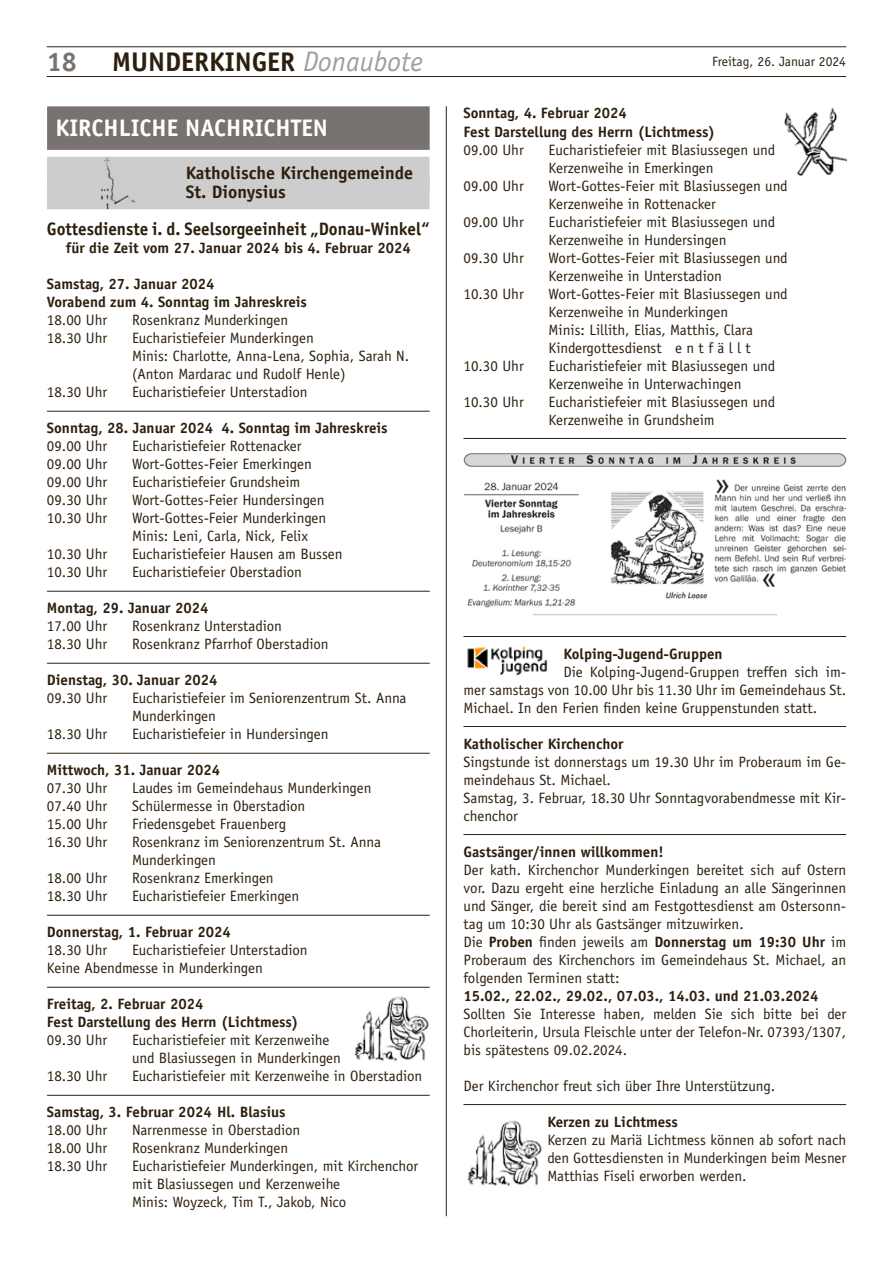
<style>
.page{position:relative;width:893px;height:1263px;background:#fff}
.page>*{position:absolute;margin:0;border:0;box-sizing:border-box;transform-origin:0 0}
.t1{font:700 27px "Officina Sans";color:#2d1f0f}
.t2{font:700 27px "Officina Sans";color:#787370}
.t3{font:700 24px "Officina Sans";color:#fff}
.t4{font:700 18px "Officina Sans";color:#2d1f0f;scale:.95 1}
.t5{font:700 18px/19.5px "Officina Sans";color:#2d1f0f}
.t6{font:15px/18px "Officina Sans";color:#2d1f0f}
.t7{font:700 15px/18px "Officina Sans";color:#2d1f0f}
.t8{font:13.5px "Officina Sans";color:#2d1f0f}
.s1{font-weight:400;font-style:italic;font-size:28.35px;color:#a19f9d}
.s2{font-weight:700}
</style>
<div class="page">
<hr style="left:47px;top:76px;width:799px;height:1px;background:#2d1f0f">
<hr style="left:47px;top:47px;width:799px;height:1px;background:#2d1f0f">
<hr style="left:446px;top:106px;width:1px;height:1110px;background:#2d1f0f">
<hr style="left:47px;top:411px;width:383px;height:1px;background:#2d1f0f">
<hr style="left:47px;top:591px;width:383px;height:1px;background:#2d1f0f">
<hr style="left:47px;top:663px;width:383px;height:1px;background:#2d1f0f">
<hr style="left:47px;top:753px;width:383px;height:1px;background:#2d1f0f">
<hr style="left:47px;top:915px;width:383px;height:1px;background:#2d1f0f">
<hr style="left:47px;top:987px;width:383px;height:1px;background:#2d1f0f">
<hr style="left:47px;top:1095px;width:383px;height:1px;background:#2d1f0f">
<div style="left:47px;top:106px;width:383px;height:44px;background:#787370"></div>
<div style="left:47px;top:157px;width:383px;height:33px;background:#cecdcd"></div>
<div style="left:47px;top:176px;width:383px;height:33px;background:#cecdcd"></div>
<img style="left:101px;top:157px;width:34px;height:52px">
<img style="left:354px;top:996px;width:75px;height:65px">
<hr style="left:463px;top:438px;width:383px;height:1px;background:#2d1f0f">
<hr style="left:463px;top:636px;width:383px;height:1px;background:#2d1f0f">
<hr style="left:463px;top:726px;width:383px;height:1px;background:#2d1f0f">
<hr style="left:463px;top:834px;width:383px;height:1px;background:#2d1f0f">
<hr style="left:463px;top:1104px;width:383px;height:1px;background:#2d1f0f">
<img style="left:784px;top:108px;width:62px;height:67px">
<img style="left:463px;top:453px;width:384px;height:163px">
<img style="left:467px;top:646px;width:81px;height:29px">
<img style="left:467px;top:1120px;width:75px;height:66px">
<h1 class="t2" style="left:47px;top:45px;width:32px">18</h1>
<h1 class="t1" style="left:112px;top:45px;width:312px">MUNDERKINGER <span class="s1">Donaubote</span></h1>
<p class="t8" style="left:712px;top:53px;width:135px">Freitag, 26. Januar 2024</p>
<h2 class="t3" style="left:56px;top:112px;width:274px">Kirchliche nachrichten</h2>
<p class="t5" style="left:186px;top:162px;width:229px">Katholische Kirchengemeinde<br>St. Dionysius</p>
<p class="t4" style="left:47px;top:218px;width:404px">Gottesdienste i. d. Seelsorgeeinheit „Donau-Winkel“</p>
<p class="t7" style="left:66px;top:239px;width:346px">für die Zeit vom 27. Januar 2024 bis 4. Februar 2024</p>
<p class="t7" style="left:47px;top:275px;width:262px">Samstag, 27. Januar 2024<br>Vorabend zum 4. Sonntag im Jahreskreis</p>
<p class="t6" style="left:47px;top:311px;width:62px">18.00 Uhr</p>
<p class="t6" style="left:132px;top:311px;width:158px">Rosenkranz Munderkingen</p>
<p class="t6" style="left:47px;top:329px;width:62px">18.30 Uhr</p>
<p class="t6" style="left:132px;top:329px;width:279px">Eucharistiefeier Munderkingen<br>Minis: Charlotte, Anna-Lena, Sophia, Sarah N. (Anton Mardarac und Rudolf Henle)</p>
<p class="t6" style="left:47px;top:383px;width:62px">18.30 Uhr</p>
<p class="t6" style="left:132px;top:383px;width:177px">Eucharistiefeier Unterstadion</p>
<p class="t7" style="left:47px;top:419px;width:342px">Sonntag, 28. Januar 2024 4. Sonntag im Jahreskreis</p>
<p class="t6" style="left:47px;top:437px;width:62px">09.00 Uhr</p>
<p class="t6" style="left:132px;top:437px;width:171px">Eucharistiefeier Rottenacker</p>
<p class="t6" style="left:47px;top:455px;width:62px">09.00 Uhr</p>
<p class="t6" style="left:132px;top:455px;width:181px">Wort-Gottes-Feier Emerkingen</p>
<p class="t6" style="left:47px;top:473px;width:62px">09.00 Uhr</p>
<p class="t6" style="left:132px;top:473px;width:170px">Eucharistiefeier Grundsheim</p>
<p class="t6" style="left:47px;top:491px;width:62px">09.30 Uhr</p>
<p class="t6" style="left:132px;top:491px;width:194px">Wort-Gottes-Feier Hundersingen</p>
<p class="t6" style="left:47px;top:509px;width:62px">10.30 Uhr</p>
<p class="t6" style="left:132px;top:509px;width:196px">Wort-Gottes-Feier Munderkingen<br>Minis: Leni, Carla, Nick, Felix</p>
<p class="t6" style="left:47px;top:545px;width:62px">10.30 Uhr</p>
<p class="t6" style="left:132px;top:545px;width:212px">Eucharistiefeier Hausen am Bussen</p>
<p class="t6" style="left:47px;top:563px;width:62px">10.30 Uhr</p>
<p class="t6" style="left:132px;top:563px;width:172px">Eucharistiefeier Oberstadion</p>
<p class="t7" style="left:47px;top:599px;width:163px">Montag, 29. Januar 2024</p>
<p class="t6" style="left:47px;top:617px;width:62px">17.00 Uhr</p>
<p class="t6" style="left:132px;top:617px;width:152px">Rosenkranz Unterstadion</p>
<p class="t6" style="left:47px;top:635px;width:62px">18.30 Uhr</p>
<p class="t6" style="left:132px;top:635px;width:198px">Rosenkranz Pfarrhof Oberstadion</p>
<p class="t7" style="left:47px;top:671px;width:172px">Dienstag, 30. Januar 2024</p>
<p class="t6" style="left:47px;top:689px;width:62px">09.30 Uhr</p>
<p class="t6" style="left:132px;top:689px;width:276px">Eucharistiefeier im Seniorenzentrum St. Anna<br>Munderkingen</p>
<p class="t6" style="left:47px;top:725px;width:62px">18.30 Uhr</p>
<p class="t6" style="left:132px;top:725px;width:198px">Eucharistiefeier in Hundersingen</p>
<p class="t7" style="left:47px;top:761px;width:175px">Mittwoch, 31. Januar 2024</p>
<p class="t6" style="left:47px;top:779px;width:62px">07.30 Uhr</p>
<p class="t6" style="left:132px;top:779px;width:241px">Laudes im Gemeindehaus Munderkingen</p>
<p class="t6" style="left:47px;top:797px;width:62px">07.40 Uhr</p>
<p class="t6" style="left:132px;top:797px;width:175px">Schülermesse in Oberstadion</p>
<p class="t6" style="left:47px;top:815px;width:62px">15.00 Uhr</p>
<p class="t6" style="left:132px;top:815px;width:156px">Friedensgebet Frauenberg</p>
<p class="t6" style="left:47px;top:833px;width:62px">16.30 Uhr</p>
<p class="t6" style="left:132px;top:833px;width:250px">Rosenkranz im Seniorenzentrum St. Anna<br>Munderkingen</p>
<p class="t6" style="left:47px;top:869px;width:62px">18.00 Uhr</p>
<p class="t6" style="left:132px;top:869px;width:143px">Rosenkranz Emerkingen</p>
<p class="t6" style="left:47px;top:887px;width:62px">18.30 Uhr</p>
<p class="t6" style="left:132px;top:887px;width:169px">Eucharistiefeier Emerkingen</p>
<p class="t7" style="left:47px;top:923px;width:185px">Donnerstag, 1. Februar 2024</p>
<p class="t6" style="left:47px;top:941px;width:62px">18.30 Uhr</p>
<p class="t6" style="left:47px;top:941px;width:262px;text-indent:85px">Eucharistiefeier Unterstadion<br>Keine Abendmesse in Munderkingen</p>
<p class="t7" style="left:47px;top:995px;width:253px">Freitag, 2. Februar 2024<br>Fest Darstellung des Herrn (Lichtmess)</p>
<p class="t6" style="left:47px;top:1031px;width:62px">09.30 Uhr</p>
<p class="t6" style="left:132px;top:1031px;width:210px">Eucharistiefeier mit Kerzenweihe und Blasiussegen in Munderkingen</p>
<p class="t6" style="left:47px;top:1067px;width:62px">18.30 Uhr</p>
<p class="t6" style="left:132px;top:1067px;width:292px">Eucharistiefeier mit Kerzenweihe in Oberstadion</p>
<p class="t7" style="left:47px;top:1103px;width:240px">Samstag, 3. Februar 2024 Hl. Blasius</p>
<p class="t6" style="left:47px;top:1121px;width:62px">18.00 Uhr</p>
<p class="t6" style="left:132px;top:1121px;width:170px">Narrenmesse in Oberstadion</p>
<p class="t6" style="left:47px;top:1139px;width:62px">18.00 Uhr</p>
<p class="t6" style="left:132px;top:1139px;width:158px">Rosenkranz Munderkingen</p>
<p class="t6" style="left:47px;top:1157px;width:62px">18.30 Uhr</p>
<p class="t6" style="left:132px;top:1157px;width:288px">Eucharistiefeier Munderkingen, mit Kirchenchor mit Blasiussegen und Kerzenweihe<br>Minis: Woyzeck, Tim T., Jakob, Nico</p>
<p class="t7" style="left:463px;top:104px;width:253px">Sonntag, 4. Februar 2024<br>Fest Darstellung des Herrn (Lichtmess)</p>
<p class="t6" style="left:463px;top:140px;width:62px">09.00 Uhr</p>
<p class="t6" style="left:548px;top:140px;width:228px">Eucharistiefeier mit Blasiussegen und<br>Kerzenweihe in Emerkingen</p>
<p class="t6" style="left:463px;top:176px;width:62px">09.00 Uhr</p>
<p class="t6" style="left:548px;top:176px;width:241px">Wort-Gottes-Feier mit Blasiussegen und<br>Kerzenweihe in Rottenacker</p>
<p class="t6" style="left:463px;top:212px;width:62px">09.00 Uhr</p>
<p class="t6" style="left:548px;top:212px;width:228px">Eucharistiefeier mit Blasiussegen und<br>Kerzenweihe in Hundersingen</p>
<p class="t6" style="left:463px;top:248px;width:62px">09.30 Uhr</p>
<p class="t6" style="left:548px;top:248px;width:241px">Wort-Gottes-Feier mit Blasiussegen und<br>Kerzenweihe in Unterstadion</p>
<p class="t6" style="left:463px;top:284px;width:62px">10.30 Uhr</p>
<p class="t6" style="left:548px;top:284px;width:241px">Wort-Gottes-Feier mit Blasiussegen und Kerzenweihe in Munderkingen<br>Minis: Lillith, Elias, Matthis, Clara Kindergottesdienst e n t f ä l l t</p>
<p class="t6" style="left:463px;top:356px;width:62px">10.30 Uhr</p>
<p class="t6" style="left:548px;top:356px;width:228px">Eucharistiefeier mit Blasiussegen und<br>Kerzenweihe in Unterwachingen</p>
<p class="t6" style="left:463px;top:392px;width:62px">10.30 Uhr</p>
<p class="t6" style="left:548px;top:392px;width:228px">Eucharistiefeier mit Blasiussegen und<br>Kerzenweihe in Grundsheim</p>
<p class="t7" style="left:563px;top:644px;width:161px">Kolping-Jugend-Gruppen</p>
<p class="t6" style="left:463px;top:662px;width:384px;text-align:justify;text-indent:100px">Die Kolping-Jugend-Gruppen treffen sich im&shy;mer samstags von 10.00 Uhr bis 11.30 Uhr im Gemeindehaus St.<br>Michael. In den Ferien finden keine Gruppenstunden statt.</p>
<p class="t7" style="left:463px;top:734px;width:162px">Katholischer Kirchenchor</p>
<p class="t6" style="left:463px;top:752px;width:384px">Singstunde ist donnerstags um 19.30 Uhr im Proberaum im Ge&shy;meindehaus St. Michael.<br>Samstag, 3. Februar, 18.30 Uhr Sonntagvorabendmesse mit Kir&shy;chenchor</p>
<p class="t7" style="left:463px;top:842px;width:202px">Gastsänger/innen willkommen!</p>
<p class="t6" style="left:463px;top:860px;width:384px">Der kath. Kirchenchor Munderkingen bereitet sich auf Ostern vor. Dazu ergeht eine herzliche Einladung an alle Sängerinnen und Sänger, die bereit sind am Festgottesdienst am Ostersonn&shy;tag um 10:30 Uhr als Gastsänger mitzuwirken.<br>Die <span class="s2">Proben</span> finden jeweils am <span class="s2">Donnerstag um 19:30 Uhr</span> im Proberaum des Kirchenchors im Gemeindehaus St. Michael, an folgenden Terminen statt:</p>
<p class="t7" style="left:463px;top:986px;width:357px">15.02., 22.02., 29.02., 07.03., 14.03. und 21.03.2024</p>
<p class="t6" style="left:463px;top:1004px;width:384px;text-align:justify">Sollten Sie Interesse haben, melden Sie sich bitte bei der Chorleiterin, Ursula Fleischle unter der Telefon-Nr. 07393/1307, bis spätestens 09.02.2024.</p>
<p class="t6" style="left:463px;top:1076px;width:313px">Der Kirchenchor freut sich über Ihre Unterstützung.</p>
<p class="t7" style="left:547px;top:1112px;width:132px">Kerzen zu Lichtmess</p>
<p class="t6" style="left:547px;top:1130px;width:300px;text-align:justify">Kerzen zu Mariä Lichtmess können ab sofort nach den Gottesdiensten in Munderkingen beim Mesner Matthias Fiseli erworben werden.</p>
</div>
